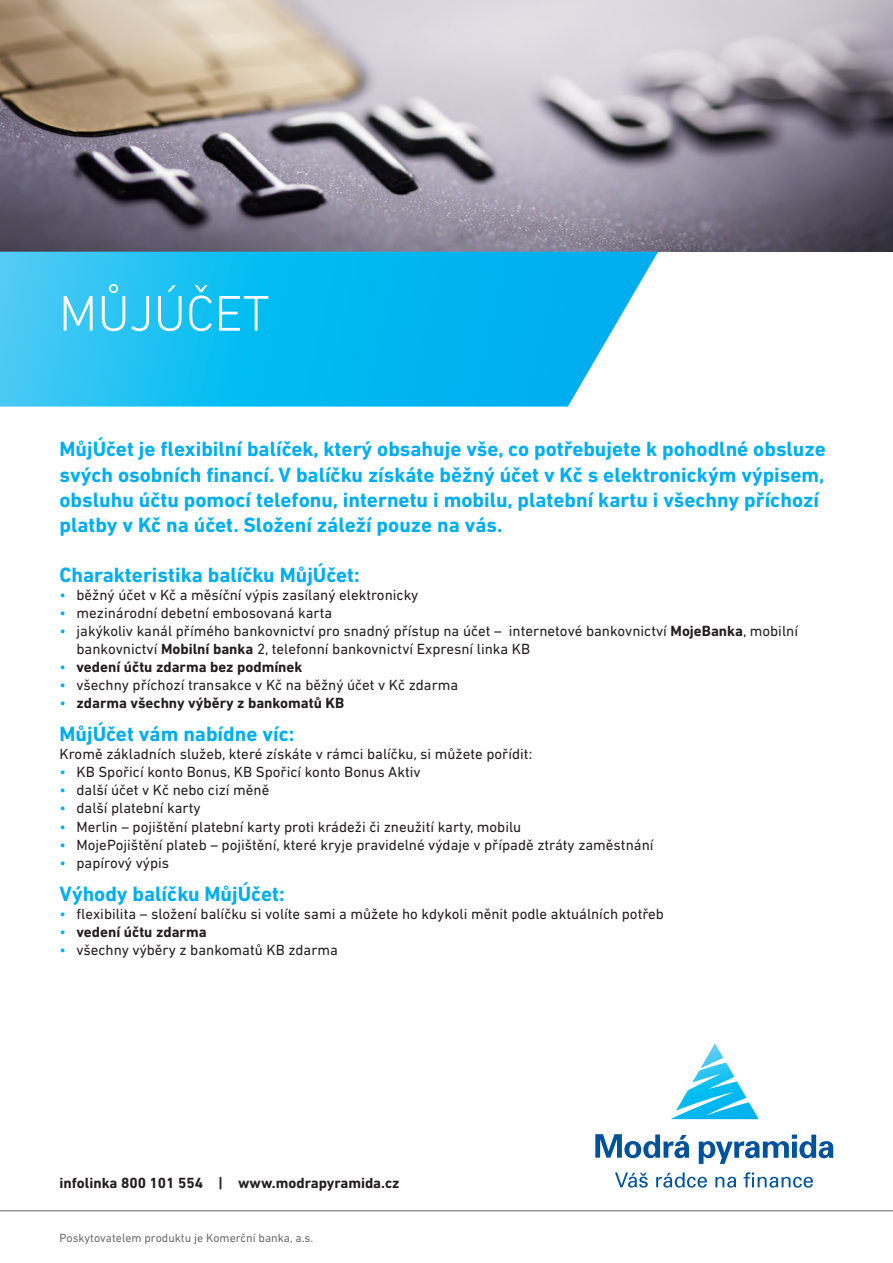
<style>
.page{position:relative;width:893px;height:1263px;background:#fff}
.page>*{position:absolute;margin:0;border:0;box-sizing:border-box;transform-origin:0 0}
.t1{font:300 51px "DIN Next LT Pro";color:#fff}
.perex{font:700 21px/25.2px "DIN Next LT Pro";color:#00aeef}
.mezititulek{font:700 21px "DIN Next LT Pro";color:#00aeef}
.základní{font:15px/18px "DIN Next LT Pro";color:#231f20}
.t2{font:700 15px "DIN Next LT Pro";color:#231f20}
.t3{font:12px "DIN Next LT Pro";color:#6c6d70}
.s1{color:#00aeef}
.s2{font-weight:700}
.s3{font-weight:400;color:#00aeef}
</style>
<div class="page">
<img style="left:0;top:0;width:893px;height:252px">
<svg style="left:671px;top:1043px;width:88px;height:76px"></svg>
<svg style="left:595px;top:1134px;width:238px;height:30px"></svg>
<svg style="left:615px;top:1172px;width:33px;height:15px"></svg>
<svg style="left:656px;top:1172px;width:51px;height:16px"></svg>
<svg style="left:715px;top:1177px;width:21px;height:11px"></svg>
<svg style="left:744px;top:1172px;width:69px;height:16px"></svg>
<hr style="left:0;top:1210px;width:893px;height:1px;background:#939598">
<svg style="left:0;top:252px;width:658px;height:155px"></svg>
<p class="t1" style="left:59px;top:284px;width:212px">MŮJÚČET</p>
<p class="perex" style="left:60px;top:437px;width:768px">MůjÚčet je flexibilní balíček, který obsahuje vše, co potřebujete k pohodlné obsluze svých osobních financí. V balíčku získáte běžný účet v Kč s elektronickým výpisem, obsluhu účtu pomocí telefonu, internetu i mobilu, platební kartu i všechny příchozí platby v Kč na účet. Složení záleží pouze na vás.</p>
<p class="mezititulek" style="left:60px;top:562px;width:302px">Charakteristika balíčku MůjÚčet:</p>
<p class="základní" style="left:60px;top:585px;width:360px"><span class="s1">•</span> běžný účet v Kč a měsíční výpis zasílaný elektronicky</p>
<p class="základní" style="left:60px;top:603px;width:274px"><span class="s1">•</span> mezinárodní debetní embosovaná karta</p>
<p class="základní" style="left:77px;top:621px;width:723px;text-indent:-17px"><span class="s1">•</span> jakýkoliv kanál přímého bankovnictví pro snadný přístup na účet – internetové bankovnictví <span class="s2">MojeBanka</span>, mobilní bankovnictví <span class="s2">Mobilní banka</span> 2, telefonní bankovnictví Expresní linka KB</p>
<p class="t2" style="left:60px;top:658px;width:244px"><span class="s3">•</span> vedení účtu zdarma bez podmínek</p>
<p class="základní" style="left:60px;top:675px;width:400px"><span class="s1">•</span> všechny příchozí transakce v Kč na běžný účet v Kč zdarma</p>
<p class="t2" style="left:60px;top:694px;width:286px"><span class="s3">•</span> zdarma všechny výběry z bankomatů KB</p>
<p class="mezititulek" style="left:60px;top:722px;width:236px">MůjÚčet vám nabídne víc:</p>
<p class="základní" style="left:60px;top:745px;width:474px">Kromě základních služeb, které získáte v rámci balíčku, si můžete pořídit:</p>
<p class="základní" style="left:60px;top:763px;width:363px"><span class="s1">•</span> KB Spořicí konto Bonus, KB Spořicí konto Bonus Aktiv</p>
<p class="základní" style="left:60px;top:781px;width:211px"><span class="s1">•</span> další účet v Kč nebo cizí měně</p>
<p class="základní" style="left:60px;top:799px;width:143px"><span class="s1">•</span> další platební karty</p>
<p class="základní" style="left:60px;top:817px;width:463px"><span class="s1">•</span> Merlin – pojištění platební karty proti krádeži či zneužití karty, mobilu</p>
<p class="základní" style="left:60px;top:835px;width:595px"><span class="s1">•</span> MojePojištění plateb – pojištění, které kryje pravidelné výdaje v případě ztráty zaměstnání</p>
<p class="základní" style="left:60px;top:853px;width:111px"><span class="s1">•</span> papírový výpis</p>
<p class="mezititulek" style="left:60px;top:882px;width:227px">Výhody balíčku MůjÚčet:</p>
<p class="základní" style="left:60px;top:905px;width:606px"><span class="s1">•</span> flexibilita – složení balíčku si volíte sami a můžete ho kdykoli měnit podle aktuálních potřeb</p>
<p class="t2" style="left:60px;top:923px;width:149px"><span class="s3">•</span> vedení účtu zdarma</p>
<p class="základní" style="left:60px;top:941px;width:280px"><span class="s1">•</span> všechny výběry z bankomatů KB zdarma</p>
<p class="t2" style="left:60px;top:1174px;width:342px">infolinka 800 101 554 | www.modrapyramida.cz</p>
<p class="t3" style="left:60px;top:1231px;width:255px">Poskytovatelem produktu je Komerční banka, a.s.</p>
</div>
